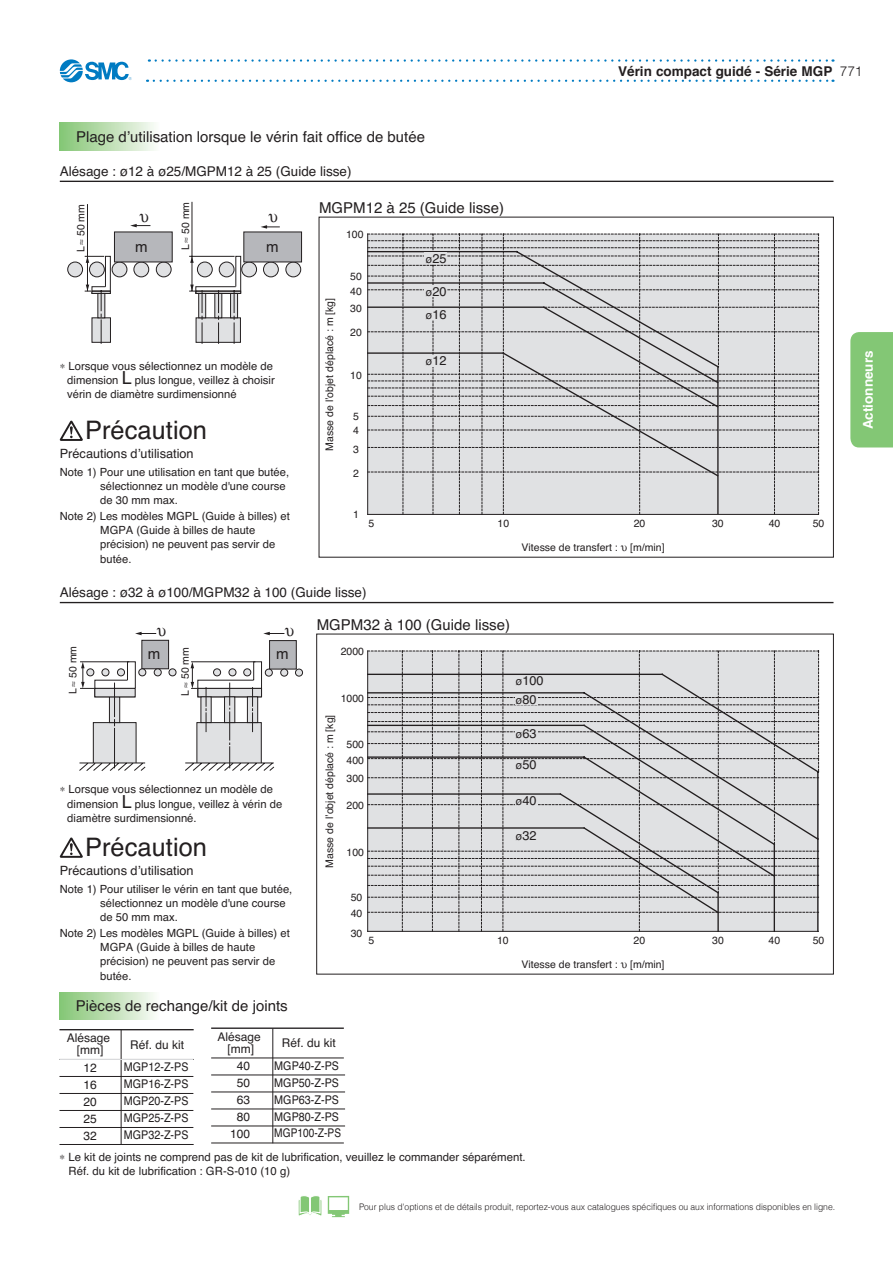
<style>
.page{position:relative;width:893px;height:1263px;background:#fff}
.page>*{position:absolute;margin:0;border:0;box-sizing:border-box;transform-origin:0 0}
.t1{font:25.5px "Helvetica";color:#231f20}
.t2{font:15px "Helvetica";color:#231f20}
.t3{font:13.5px "Helvetica";color:#231f20}
.t4{font:700 13.5px "Helvetica";color:#231f20}
.t5{font:700 13.5px "Helvetica";color:#fff}
.t6{font:12.75px/22.8px "Helvetica";color:#231f20}
.t7{font:12px/17px "Helvetica";color:#231f20;text-align:center}
.t8{font:12px/17px "Helvetica";color:#231f20;text-align:justify;scale:.9 1}
.t9{font:11.4px/14.2px "Helvetica";color:#231f20}
.t10{font:11.25px/14.2px "Helvetica";color:#231f20}
.t11{font:10.5px/15.3px "Helvetica";color:#231f20}
.t12{font:300 9px "Helvetica";color:#231f20;scale:.95 1}
.s1{font-weight:300}
.s2{font-size:18px}
.s3{font-size:11.25px}
</style>
<div class="page">
<svg style="left:156px;top:59px;width:677px;height:3px"></svg>
<svg style="left:154px;top:80px;width:679px;height:2px"></svg>
<svg style="left:60px;top:59px;width:72px;height:23px"></svg>
<svg style="left:298px;top:1195px;width:51px;height:23px"></svg>
<div style="left:850px;top:332px;width:43px;height:115px;background:#83c775"></div>
<div style="left:60px;top:123px;width:100px;height:27px;background:linear-gradient(to right,#85c574,#fafbf8)"></div>
<hr style="left:60px;top:181px;width:773px;height:1px;background:#231f20">
<hr style="left:60px;top:602px;width:773px;height:1px;background:#231f20">
<div style="left:295px;top:669px;width:8px;height:7px;border:1px solid #231f20;border-radius:50%"></div>
<hr style="left:192px;top:202px;width:1px;height:89px;background:#231f20">
<hr style="left:368px;top:514px;width:450px;height:1px;background:#231f20">
<svg style="left:367px;top:234px;width:452px;height:280px"></svg>
<hr style="left:367px;top:651px;width:1px;height:280px;background:#231f20">
<hr style="left:368px;top:931px;width:450px;height:1px;background:#231f20">
<svg style="left:368px;top:651px;width:451px;height:280px"></svg>
<svg style="left:60px;top:837px;width:23px;height:21px"></svg>
<div style="left:425px;top:253px;width:22px;height:11px;background:#e0e1e3"></div>
<div style="left:425px;top:285px;width:22px;height:11px;background:#e0e1e3"></div>
<div style="left:425px;top:309px;width:22px;height:11px;background:#e0e1e3"></div>
<div style="left:425px;top:355px;width:22px;height:11px;background:#e0e1e3"></div>
<div style="left:515px;top:694px;width:22px;height:11px;background:#e0e1e3"></div>
<div style="left:515px;top:727px;width:22px;height:11px;background:#e0e1e3"></div>
<div style="left:515px;top:797px;width:22px;height:10px;background:#e0e1e3"></div>
<hr style="left:59px;top:1029px;width:135px;height:1px;background:#231f20">
<hr style="left:121px;top:1030px;width:1px;height:115px;background:#231f20">
<hr style="left:211px;top:1058px;width:133px;height:1px;background:#231f20">
<hr style="left:59px;top:1059px;width:135px;height:1px;background:#231f20">
<hr style="left:59px;top:1076px;width:134px;height:1px;background:#231f20">
<hr style="left:59px;top:1093px;width:134px;height:1px;background:#231f20">
<hr style="left:59px;top:1110px;width:134px;height:1px;background:#231f20">
<hr style="left:59px;top:1127px;width:134px;height:1px;background:#231f20">
<hr style="left:59px;top:1144px;width:135px;height:1px;background:#231f20">
<hr style="left:272px;top:1028px;width:1px;height:115px;background:#231f20">
<hr style="left:211px;top:1075px;width:134px;height:1px;background:#231f20">
<hr style="left:211px;top:1092px;width:134px;height:1px;background:#231f20">
<hr style="left:211px;top:1109px;width:134px;height:1px;background:#231f20">
<hr style="left:211px;top:1126px;width:134px;height:1px;background:#231f20">
<hr style="left:211px;top:1027px;width:133px;height:2px;background:#231f20">
<hr style="left:211px;top:1143px;width:133px;height:1px;background:#231f20">
<div style="left:60px;top:992px;width:100px;height:27px;background:linear-gradient(to right,#85c574,#fafbf8)"></div>
<svg style="left:60px;top:203px;width:242px;height:568px"></svg>
<p class="t4" style="left:618px;top:61px;width:246px">Vérin compact guidé - Série MGP <span class="s1">771</span></p>
<h2 class="t2" style="left:76px;top:125px;width:351px">Plage d’utilisation lorsque le vérin fait office de butée</h2>
<p class="t3" style="left:60px;top:161px;width:293px">Alésage : ø12 à ø25/MGPM12 à 25 (Guide lisse)</p>
<h2 class="t2" style="left:319px;top:196px;width:187px">MGPM12 à 25 (Guide lisse)</h2>
<p class="t11" style="left:73px;top:252px;width:50px;rotate:-90deg">L ≈ 50 mm</p>
<p class="t11" style="left:178px;top:250px;width:50px;rotate:-90deg">L ≈ 50 mm</p>
<p class="t11" style="left:346px;top:227px;width:19px">100</p>
<h2 class="t2" style="left:135px;top:235px;width:14px">m</h2>
<h2 class="t2" style="left:266px;top:235px;width:14px">m</h2>
<p class="t10" style="left:67px;top:359px;width:209px;text-indent:-7px">∗ Lorsque vous sélectionnez un modèle de dimension <span class="s2">L</span> plus longue, veillez à choisir vérin de diamètre surdimensionné</p>
<h1 class="t1" style="left:85px;top:410px;width:123px">Précaution</h1>
<p class="t6" style="left:60px;top:443px;width:135px">Précautions d’utilisation</p>
<p class="t10" style="left:100px;top:465px;width:190px;text-indent:-40px">Note 1) Pour une utilisation en tant que butée, sélectionnez un modèle d'une course de 30 mm max.</p>
<p class="t10" style="left:100px;top:509px;width:191px;text-indent:-40px">Note 2) Les modèles MGPL (Guide à billes) et<br>MGPA (Guide à billes de haute précision) ne peuvent pas servir de butée.</p>
<p class="t11" style="left:322px;top:451px;width:154px;rotate:-90deg">Masse de l’objet déplacé : m [kg]</p>
<p class="t11" style="left:350px;top:269px;width:13px">50<br>40</p>
<p class="t11" style="left:350px;top:301px;width:13px">30</p>
<p class="t11" style="left:350px;top:325px;width:13px">20</p>
<p class="t11" style="left:350px;top:368px;width:13px">10</p>
<p class="t11" style="left:353px;top:409px;width:7px">5</p>
<p class="t11" style="left:353px;top:423px;width:7px">4</p>
<p class="t11" style="left:353px;top:442px;width:7px">3</p>
<p class="t11" style="left:353px;top:466px;width:7px">2</p>
<p class="t11" style="left:353px;top:507px;width:7px">1</p>
<p class="t11" style="left:369px;top:516px;width:7px">5</p>
<p class="t3" style="left:60px;top:582px;width:308px">Alésage : ø32 à ø100/MGPM32 à 100 (Guide lisse)</p>
<p class="t6" style="left:425px;top:248px;width:23px"><span class="s3">ø</span>25</p>
<p class="t6" style="left:425px;top:280px;width:23px"><span class="s3">ø</span>20 <span class="s3">ø</span>16</p>
<p class="t6" style="left:425px;top:349px;width:23px"><span class="s3">ø</span>12</p>
<p class="t11" style="left:497px;top:516px;width:13px">10</p>
<h2 class="t2" style="left:317px;top:613px;width:195px">MGPM32 à 100 (Guide lisse)</h2>
<p class="t11" style="left:634px;top:516px;width:13px">20</p>
<p class="t11" style="left:712px;top:516px;width:13px">30</p>
<p class="t11" style="left:769px;top:516px;width:13px">40</p>
<p class="t11" style="left:813px;top:516px;width:13px">50</p>
<p class="t11" style="left:522px;top:540px;width:144px">Vitesse de transfert : [m/min]</p>
<p class="t5" style="left:857px;top:429px;width:80px;rotate:-90deg">Actionneurs</p>
<p class="t11" style="left:65px;top:694px;width:50px;rotate:-90deg">L ≈ 50 mm</p>
<p class="t11" style="left:178px;top:696px;width:50px;rotate:-90deg">L ≈ 50 mm</p>
<h2 class="t2" style="left:148px;top:642px;width:14px">m</h2>
<h2 class="t2" style="left:276px;top:642px;width:14px">m</h2>
<p class="t10" style="left:67px;top:783px;width:217px;text-indent:-8px">∗ Lorsque vous sélectionnez un modèle de dimension <span class="s2">L</span> plus longue, veillez à vérin de diamètre surdimensionné.</p>
<h1 class="t1" style="left:85px;top:827px;width:123px">Précaution</h1>
<p class="t6" style="left:60px;top:860px;width:135px">Précautions d’utilisation</p>
<p class="t10" style="left:100px;top:882px;width:194px;text-indent:-40px">Note 1) Pour utiliser le vérin en tant que butée, sélectionnez un modèle d'une course de 50 mm max.</p>
<p class="t10" style="left:100px;top:926px;width:191px;text-indent:-40px">Note 2) Les modèles MGPL (Guide à billes) et<br>MGPA (Guide à billes de haute précision) ne peuvent pas servir de butée.</p>
<h2 class="t2" style="left:76px;top:994px;width:213px">Pièces de rechange/kit de joints</h2>
<p class="t11" style="left:341px;top:644px;width:25px">2000</p>
<p class="t11" style="left:341px;top:691px;width:25px">1000</p>
<p class="t11" style="left:346px;top:737px;width:19px">500<br>400</p>
<p class="t11" style="left:346px;top:771px;width:19px">300</p>
<p class="t11" style="left:346px;top:798px;width:19px">200</p>
<p class="t11" style="left:346px;top:844px;width:19px">100</p>
<p class="t11" style="left:351px;top:890px;width:13px">50<br>40</p>
<p class="t11" style="left:351px;top:925px;width:13px">30</p>
<p class="t11" style="left:322px;top:867px;width:154px;rotate:-90deg">Masse de l’objet déplacé : m [kg]</p>
<p class="t11" style="left:369px;top:933px;width:7px">5</p>
<p class="t6" style="left:515px;top:670px;width:30px"><span class="s3">ø</span>100</p>
<p class="t6" style="left:515px;top:688px;width:23px"><span class="s3">ø</span>80</p>
<p class="t6" style="left:515px;top:722px;width:23px"><span class="s3">ø</span>63</p>
<p class="t6" style="left:515px;top:754px;width:23px"><span class="s3">ø</span>50</p>
<p class="t6" style="left:515px;top:790px;width:23px"><span class="s3">ø</span>40</p>
<p class="t6" style="left:515px;top:824px;width:23px"><span class="s3">ø</span>32</p>
<p class="t11" style="left:497px;top:933px;width:13px">10</p>
<p class="t11" style="left:634px;top:933px;width:13px">20</p>
<p class="t11" style="left:712px;top:933px;width:13px">30</p>
<p class="t11" style="left:768px;top:933px;width:13px">40</p>
<p class="t11" style="left:813px;top:933px;width:13px">50</p>
<p class="t11" style="left:522px;top:957px;width:144px">Vitesse de transfert : [m/min]</p>
<p class="t7" style="left:218px;top:1031px;width:45px;line-height:12px">Alésage [mm]</p>
<p class="t7" style="left:274px;top:1032px;width:66px;line-height:22.2px">Réf. du kit<br>MGP40-Z-PS</p>
<p class="t8" style="left:274px;top:1074px;width:76px;text-align:left">MGP50-Z-PS<br>MGP63-Z-PS<br>MGP80-Z-PS<br>MGP100-Z-PS</p>
<p class="t9" style="left:68px;top:1150px;width:459px;text-indent:-9px">∗ Le kit de joints ne comprend pas de kit de lubrification, veuillez le commander séparément.<br>Réf. du kit de lubrification : GR-S-010 (10 g)</p>
<p class="t7" style="left:67px;top:1032px;width:45px;line-height:12px">Alésage [mm]</p>
<p class="t7" style="left:124px;top:1034px;width:66px;line-height:22.2px">Réf. du kit<br>MGP12-Z-PS</p>
<p class="t8" style="left:124px;top:1076px;width:73px">MGP16-Z-PS MGP20-Z-PS MGP25-Z-PS MGP32-Z-PS</p>
<p class="t7" style="left:230px;top:1058px;width:22px">40<br>50<br>63<br>80<br>100</p>
<p class="t7" style="left:84px;top:1059px;width:15px;text-align:justify">12<br>16<br>20<br>25<br>32</p>
<p class="t12" style="left:359px;top:1201px;width:503px">Pour plus d'options et de détails produit, reportez-vous aux catalogues spécifiques ou aux informations disponibles en ligne.</p>
</div>
